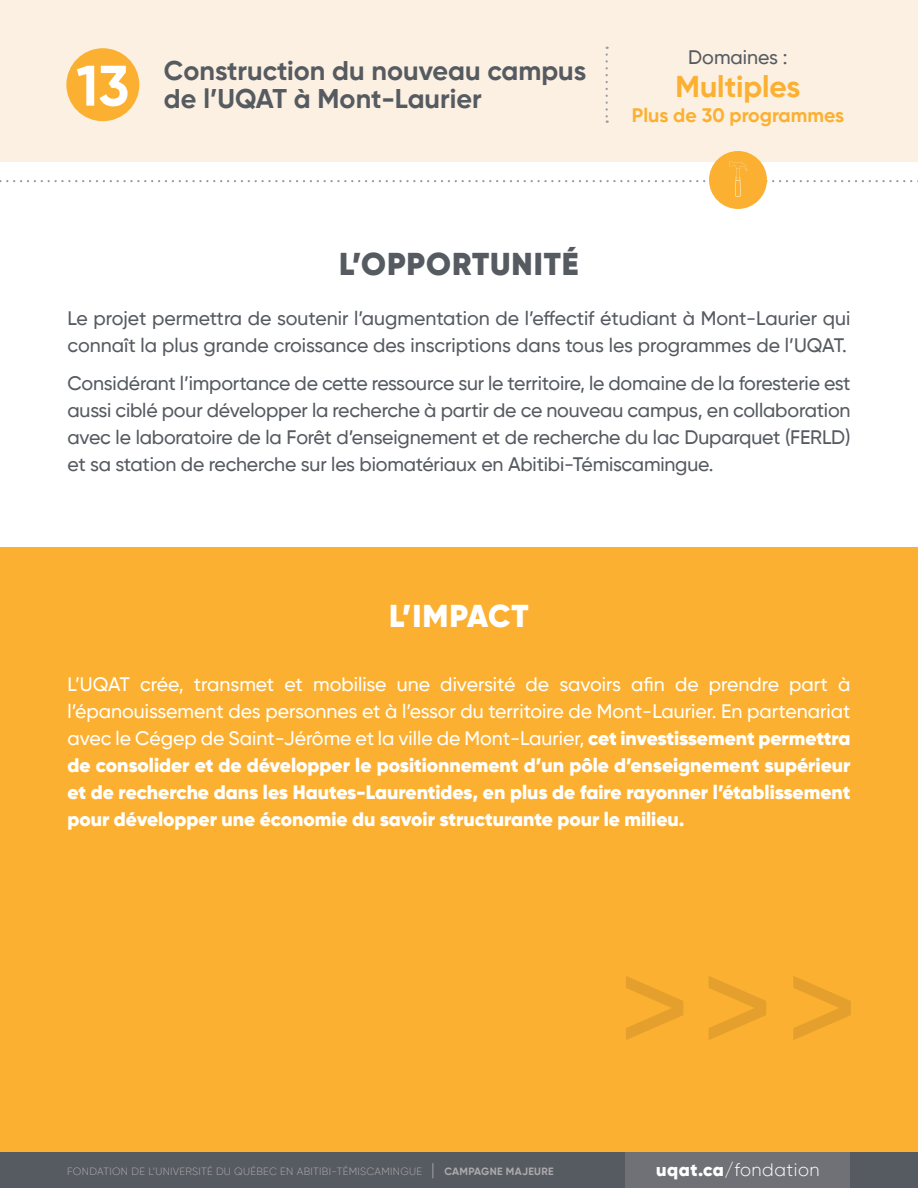
<style>
.page{position:relative;width:918px;height:1188px;background:#fff}
.page>*{position:absolute;margin:0;border:0;box-sizing:border-box;transform-origin:0 0}
.t1{font:700 57px "Gilroy";color:#fff}
.courant{font:900 31.5px "Gilroy";letter-spacing:.03em;color:#565b61}
.courant-2{font:900 31.5px "Gilroy";letter-spacing:.02em;color:#fff}
.courant-3{font:700 30px "Gilroy";color:#fbb031}
.t2{font:700 27px "Gilroy";color:#565b61}
.Courant_3{font:500 19.5px/27px "Gilroy";color:#565b61}
.Courant_3-2{font:900 19.5px/27px "Gilroy";color:#fff;text-align:justify}
.courant-4{font:700 19.5px "Gilroy";color:#fbb031}
.courant-5{font:500 19.5px "Gilroy";color:#565b61}
.t3{font:300 18px "Gilroy";letter-spacing:.03em;color:#fff}
.t4{font:300 10.5px "Gilroy";letter-spacing:.03em;color:#acaaad}
.s1{font-weight:500}
.s2{font-size:16.5px}
.s3{font-weight:700}
.s4{font-weight:900}
</style>
<div class="page">
<div style="left:0;top:0;width:918px;height:162px;background:#fbf0e1"></div>
<div style="left:0;top:548px;width:918px;height:604px;background:#fbb031"></div>
<svg style="left:606px;top:55px;width:2px;height:68px"></svg>
<svg style="left:626px;top:976px;width:57px;height:64px"></svg>
<svg style="left:709px;top:976px;width:57px;height:64px"></svg>
<svg style="left:793px;top:976px;width:58px;height:64px"></svg>
<div style="left:66px;top:48px;width:73px;height:73px;background:#fbb031;border-radius:50%"></div>
<div style="left:0;top:1152px;width:918px;height:36px;background:#565b61"></div>
<div style="left:626px;top:1152px;width:224px;height:36px;background:#707176"></div>
<div style="left:709px;top:151px;width:58px;height:58px;background:#fbb031;border-radius:50%"></div>
<svg style="left:0;top:161px;width:918px;height:36px"></svg>
<p class="t1" style="left:76px;top:50px;width:55px">13</p>
<p class="t2" style="left:164px;top:54px;width:424px">Construction du nouveau campus</p>
<p class="t2" style="left:164px;top:82px;width:319px">de l’UQAT à Mont-Laurier</p>
<p class="courant-5" style="left:688px;top:45px;width:101px">Domaines :</p>
<p class="courant-3" style="left:676px;top:68px;width:126px">Multiples</p>
<p class="courant-4" style="left:632px;top:103px;width:214px">Plus de 30 programmes</p>
<p class="courant" style="left:339px;top:244px;width:241px">L’OPPORTUNITÉ</p>
<p class="Courant_3" style="left:68px;top:305px;width:785px">Le projet permettra de soutenir l’augmentation de l’effectif étudiant à Mont-Laurier qui connaît la plus grande croissance des inscriptions dans tous les programmes de l’UQAT.</p>
<p class="Courant_3" style="left:68px;top:370px;width:785px;text-align:justify">Considérant l’importance de cette ressource sur le territoire, le domaine de la foresterie est aussi ciblé pour développer la recherche à partir de ce nouveau campus, en collaboration avec le laboratoire de la Forêt d’enseignement et de recherche du lac Duparquet (FERLD) et sa station de recherche sur les biomatériaux en Abitibi-Témiscamingue.</p>
<p class="courant-2" style="left:389px;top:596px;width:141px">L’IMPACT</p>
<p class="Courant_3-2" style="left:68px;top:670px;width:785px"><span class="s1">L’UQAT crée, transmet et mobilise une diversité de savoirs afin de prendre part à l’épanouissement des personnes et à l’essor du territoire de Mont-Laurier. En partenariat avec le Cégep de Saint-Jérôme et la ville de Mont-Laurier,</span> cet investissement permettra de consolider et de développer le positionnement d’un pôle d’enseignement supérieur et de recherche dans les Hautes-Laurentides, en plus de faire rayonner l’établissement pour développer une économie du savoir structurante pour le milieu.</p>
<p class="t4" style="left:67px;top:1165px;width:488px">FONDATION DE L’UNIVERSITÉ DU QUÉBEC EN ABITIBI-TÉMISCAMINGUE <span class="s2">|</span> <span class="s3">CAMPAGNE MAJEURE</span></p>
<p class="t3" style="left:656px;top:1159px;width:165px"><span class="s4">uqat.ca</span>/fondation</p>
</div>
